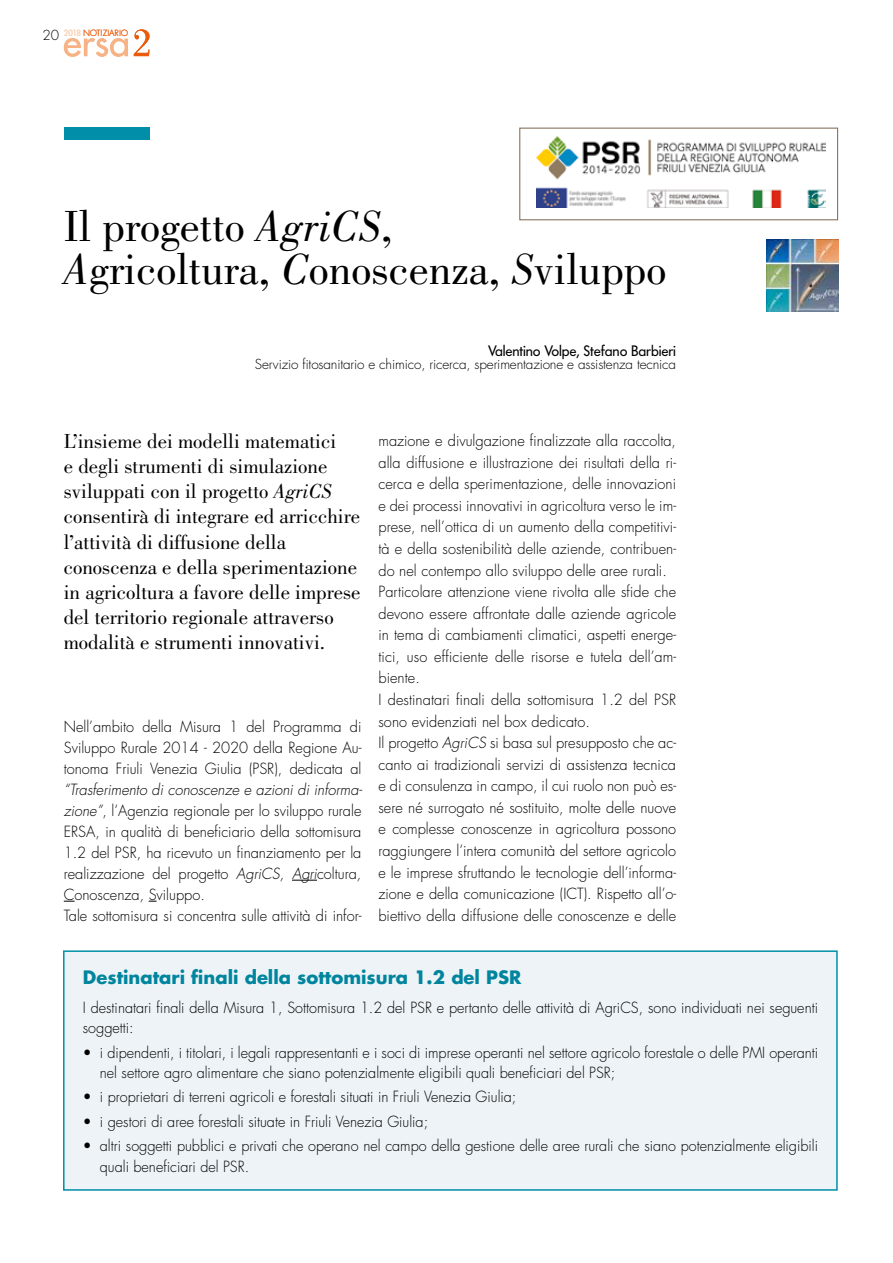
<style>
.page{position:relative;width:893px;height:1263px;background:#fff}
.page>*{position:absolute;margin:0;border:0;box-sizing:border-box;transform-origin:0 0}
.t1{font:45px "Bodoni";color:#000}
.t2{font:21px/25.2px "Bodoni";color:#000}
.t3{font:700 18px "Futura Std";color:#00859e}
.t4{font:300 15px/21.6px "Futura Std";color:#000}
.t5{font:300 15px/20.2px "Futura Std";color:#000;scale:.96 1}
.t6{font:15px "Futura BQ";letter-spacing:-.01em;color:#000}
.t7{font:300 13.5px "Futura Std";letter-spacing:-.01em;color:#000}
.t8{font:300 9px "Futura BQ";letter-spacing:-.01em;color:#ea5b0b}
.s1{font-weight:400;color:#fbd3b6}
.s2{font-style:italic}
</style>
<div class="page">
<div style="left:64px;top:128px;width:85px;height:12px;background:#008ea8"></div>
<svg style="left:292px;top:880px;width:25px;height:1px"></svg>
<svg style="left:64px;top:38px;width:64px;height:19px"></svg>
<svg style="left:134px;top:29px;width:16px;height:27px"></svg>
<img style="left:766px;top:239px;width:72px;height:73px">
<img style="left:537px;top:137px;width:289px;height:71px">
<div style="left:519px;top:128px;width:319px;height:92px;border:1px solid #887663"></div>
<div style="left:63px;top:950px;width:775px;height:241px;background:#edf3f7;border:2px solid #008ea8"></div>
<p class="t8" style="left:64px;top:28px;width:66px"><span class="s1">2018</span> NOTIZIARIO</p>
<p class="t7" style="left:43px;top:27px;width:18px">20</p>
<h1 class="t1" style="left:64px;top:201px;width:330px">Il progetto <span class="s2">AgriCS</span>,</h1>
<h1 class="t1" style="left:64px;top:244px;width:604px"><span class="s2">A</span>gricoltura, <span class="s2">C</span>onoscenza, <span class="s2">S</span>viluppo</h1>
<p class="t6" style="left:488px;top:342px;width:189px">Valentino Volpe, Stefano Barbieri</p>
<p class="t7" style="left:255px;top:356px;width:423px">Servizio fitosanitario e chimico, ricerca, sperimentazione e assistenza tecnica</p>
<p class="t2" style="left:64px;top:428px;width:298px">L’insieme dei modelli matematici<br>e degli strumenti di simulazione sviluppati con il progetto <span class="s2">AgriCS </span>consentirà di integrare ed arricchire l’attività di diffusione della conoscenza e della sperimentazione in agricoltura a favore delle imprese del territorio regionale attraverso modalità e strumenti innovativi.</p>
<p class="t4" style="left:64px;top:716px;width:299px;line-height:21px;text-align:justify">Nell’ambito della Misura 1 del Programma di Sviluppo Rurale 2014 - 2020 della Regione Au&shy;tonoma Friuli Venezia Giulia (PSR), dedicata al</p>
<p class="t4" style="left:64px;top:779px;width:300px;line-height:21px"><span class="s2">“Trasferimento di conoscenze e azioni di informa&shy;zione”</span>, l’Agenzia regionale per lo sviluppo rurale ERSA, in qualità di beneficiario della sottomisura 1.2 del PSR, ha ricevuto un finanziamento per la realizzazione del progetto <span class="s2">AgriCS, Agri</span>coltura<span class="s2">, </span>Conoscenza<span class="s2">,</span> Sviluppo<span class="s2">.<br></span>Tale sottomisura si concentra sulle attività di infor-</p>
<p class="t4" style="left:378px;top:430px;width:299px">mazione e divulgazione finalizzate alla raccolta, alla diffusione e illustrazione dei risultati della ri&shy;cerca e della sperimentazione, delle innovazioni e dei processi innovativi in agricoltura verso le im&shy;prese, nell’ottica di un aumento della competitivi&shy;tà e della sostenibilità delle aziende, contribuen&shy;do nel contempo allo sviluppo delle aree rurali.<br>Particolare attenzione viene rivolta alle sfide che devono essere affrontate dalle aziende agricole in tema di cambiamenti climatici, aspetti energe&shy;tici, uso efficiente delle risorse e tutela dell’am&shy;biente.<br>I destinatari finali della sottomisura 1.2 del PSR sono evidenziati nel box dedicato.<br>Il progetto <span class="s2">AgriCS</span> si basa sul presupposto che ac&shy;canto ai tradizionali servizi di assistenza tecnica e di consulenza in campo, il cui ruolo non può es&shy;sere né surrogato né sostituito, molte delle nuove e complesse conoscenze in agricoltura possono raggiungere l’intera comunità del settore agricolo e le imprese sfruttando le tecnologie dell’informa&shy;zione e della comunicazione (ICT). Rispetto all’o&shy;biettivo della diffusione delle conoscenze e delle</p>
<p class="t3" style="left:83px;top:966px;width:440px">Destinatari finali della sottomisura 1.2 del PSR</p>
<p class="t5" style="left:83px;top:998px;width:767px">I destinatari finali della Misura 1, Sottomisura 1.2 del PSR e pertanto delle attività di AgriCS, sono individuati nei seguenti soggetti:</p>
<p class="t5" style="left:100px;top:1042px;width:750px;text-indent:-17px">• i dipendenti, i titolari, i legali rappresentanti e i soci di imprese operanti nel settore agricolo forestale o delle PMI operanti nel settore agro alimentare che siano potenzialmente eligibili quali beneficiari del PSR;</p>
<p class="t5" style="left:83px;top:1087px;width:453px">• i proprietari di terreni agricoli e forestali situati in Friuli Venezia Giulia;</p>
<p class="t5" style="left:83px;top:1111px;width:361px">• i gestori di aree forestali situate in Friuli Venezia Giulia;</p>
<p class="t5" style="left:100px;top:1136px;width:750px;text-indent:-17px">• altri soggetti pubblici e privati che operano nel campo della gestione delle aree rurali che siano potenzialmente eligibili quali beneficiari del PSR.</p>
</div>
